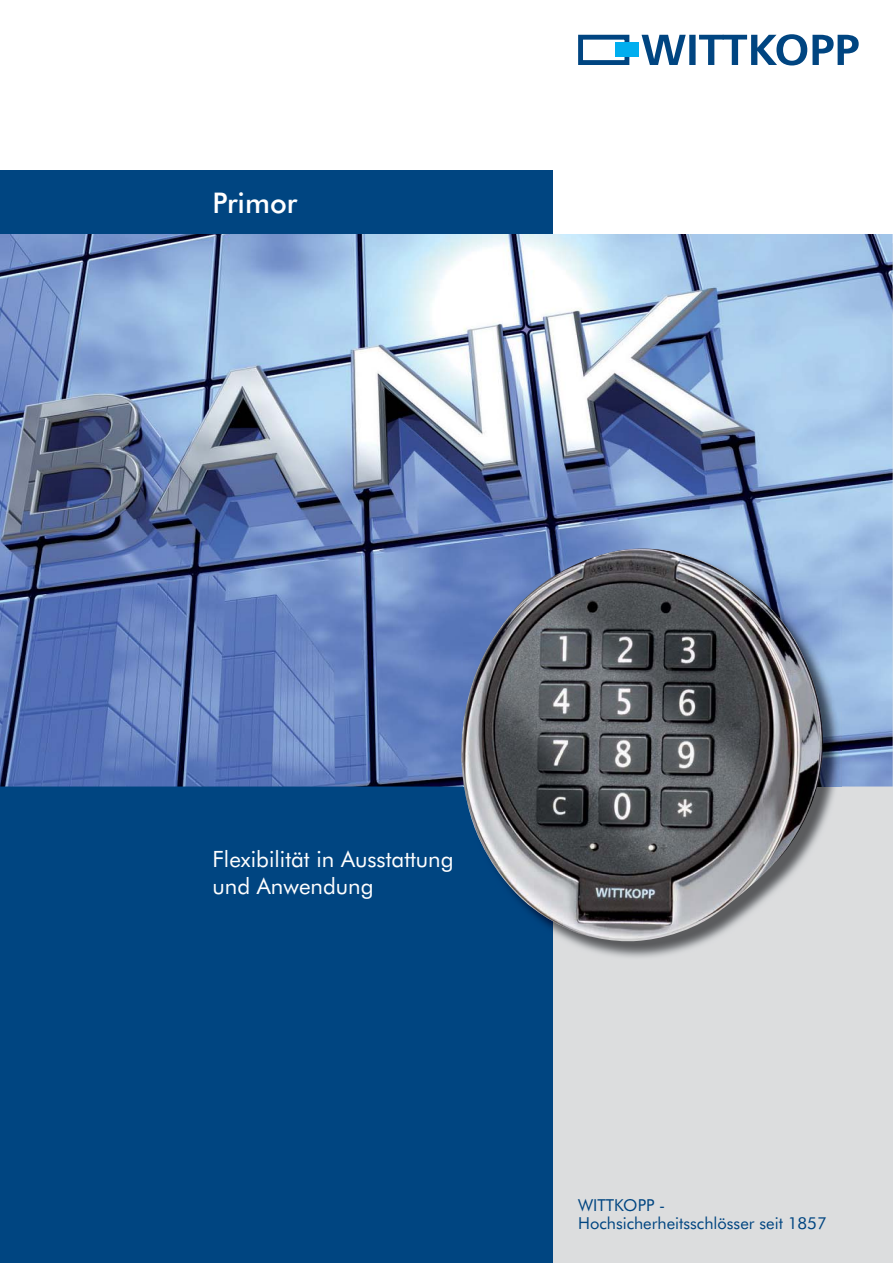
<style>
.page{position:relative;width:893px;height:1263px;background:#fff}
.page>*{position:absolute;margin:0;border:0;box-sizing:border-box;transform-origin:0 0}
.t1{font:500 28.5px "Futura BT";color:#fff}
.t2{font:22.5px/27px "Futura BT";color:#fff}
.t3{font:16.5px/18px "Futura BT";color:#004581}
</style>
<div class="page">
<div style="left:0;top:243px;width:893px;height:1020px;background:#dcddde"></div>
<div style="left:0;top:170px;width:553px;height:1093px;background:#004581"></div>
<div style="left:578px;top:35px;width:51px;height:30px;border:5px solid #004581"></div>
<div style="left:615px;top:43px;width:23px;height:14px;background:#00aeef"></div>
<svg style="left:641px;top:34px;width:218px;height:32px"></svg>
<img style="left:0;top:234px;width:893px;height:553px">
<img style="left:575px;top:551px;width:266px;height:407px">
<img style="left:460px;top:549px;width:364px;height:395px">
<h1 class="t1" style="left:213px;top:187px;width:86px">Primor</h1>
<h2 class="t2" style="left:213px;top:848px;width:243px">Flexibilität in Ausstattung und Anwendung</h2>
<p class="t3" style="left:578px;top:1197px;width:250px">WITTKOPP -<br>Hochsicherheitsschlösser seit 1857</p>
</div>
